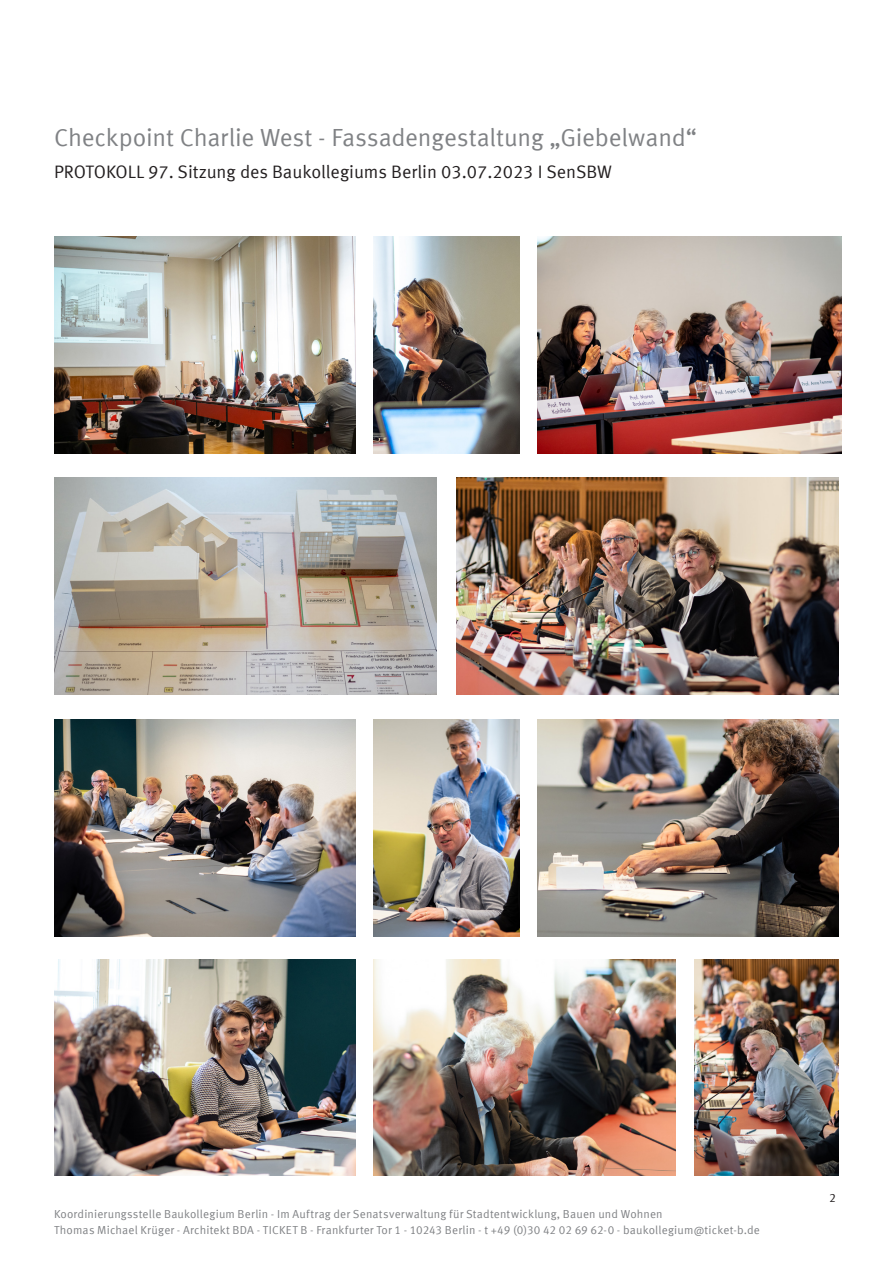
<style>
.page{position:relative;width:893px;height:1263px;background:#fff}
.page>*{position:absolute;margin:0;border:0;box-sizing:border-box;transform-origin:0 0}
.t1{font:24.75px "Meta Offc Norm";letter-spacing:-.01em;color:#808285}
.t2{font:18px "Meta Offc Norm";color:#231f20}
.t3{font:12px "Meta Offc Norm";color:#231f20}
.t4{font:11.55px/15.8px "Meta Offc Norm";letter-spacing:.015em;color:#808285}
</style>
<div class="page">
<img style="left:54px;top:478px;width:383px;height:216px">
<img style="left:54px;top:237px;width:302px;height:217px">
<img style="left:456px;top:478px;width:383px;height:216px">
<img style="left:54px;top:719px;width:302px;height:217px">
<img style="left:537px;top:237px;width:304px;height:216px">
<img style="left:537px;top:719px;width:302px;height:217px">
<img style="left:54px;top:959px;width:302px;height:217px">
<img style="left:373px;top:959px;width:302px;height:217px">
<img style="left:373px;top:237px;width:147px;height:217px">
<img style="left:695px;top:959px;width:144px;height:217px">
<img style="left:373px;top:719px;width:147px;height:217px">
<p class="t1" style="left:54px;top:124px;width:645px">Checkpoint Charlie West - Fassadengestaltung „Giebelwand“</p>
<p class="t2" style="left:54px;top:161px;width:559px">PROTOKOLL 97. Sitzung des Baukollegiums Berlin 03.07.2023 I SenSBW</p>
<p class="t4" style="left:54px;top:1206px;width:707px">Koordinierungsstelle Baukollegium Berlin - Im Auftrag der Senatsverwaltung für Stadtentwicklung, Bauen und Wohnen<br>Thomas Michael Krüger - Architekt BDA - TICKET B - Frankfurter Tor 1 - 10243 Berlin - t +49 (0)30 42 02 69 62-0 - baukollegium@ticket-b.de</p>
<p class="t3" style="left:829px;top:1191px;width:8px">2</p>
</div>
